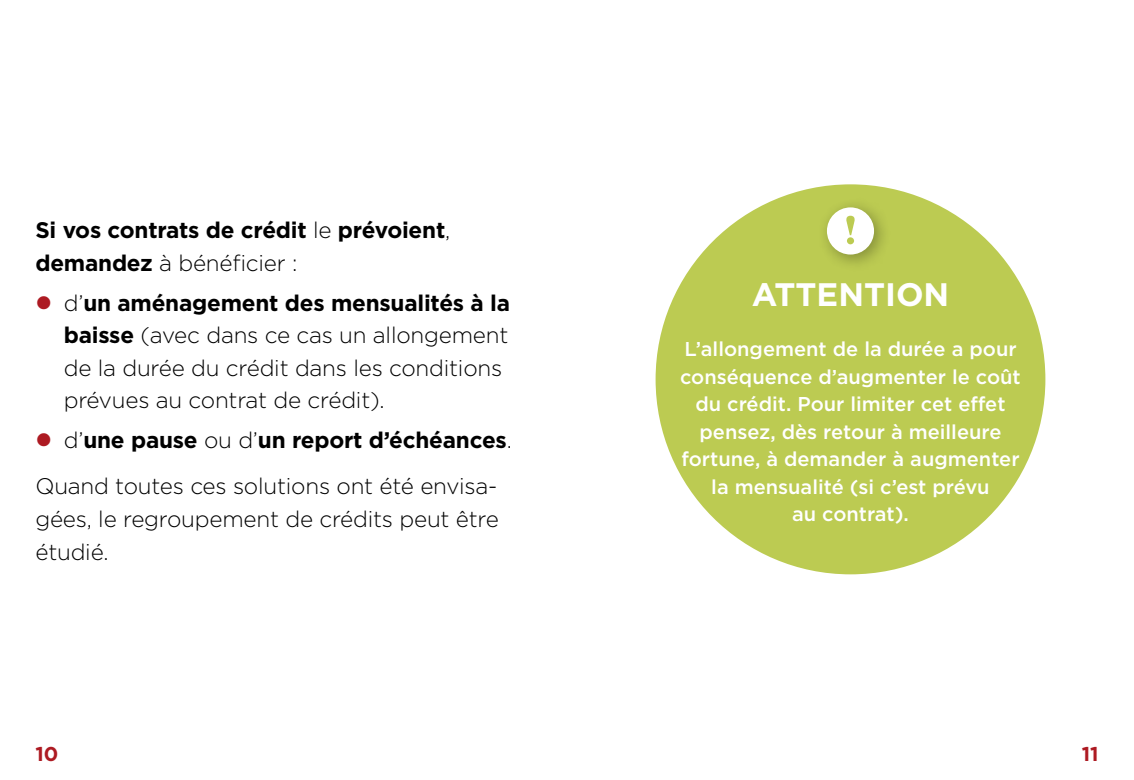
<style>
.page{position:relative;width:1134px;height:780px;background:#fff}
.page>*{position:absolute;margin:0;border:0;box-sizing:border-box;transform-origin:0 0}
.H3_-ATTENTION{font:700 32.5px "Gotham";color:#fff}
.Texte_normal{font:300 22.5px/32.5px "Gotham";letter-spacing:-.01em;color:#000}
.Texte_normal-2{font:700 22.5px/32.5px "Gotham";letter-spacing:-.01em;color:#000}
.Texte_Attention{font:500 20px/27.5px "Gotham";color:#fff;text-align:center}
.t1{font:700 20px "Gotham";color:#ad1a22}
.s1{font-weight:300}
.s2{font-weight:700}
</style>
<div class="page">
<div style="left:656px;top:184px;width:389px;height:390px;background:#bccb52;border-radius:50%"></div>
<div style="left:817px;top:198px;width:75px;height:75px;background:#000;opacity:.3"></div>
<div style="left:827px;top:207px;width:47px;height:47px;background:#fff;border-radius:50%"></div>
<svg style="left:846px;top:216px;width:9px;height:28px"></svg>
<p class="Texte_normal-2" style="left:35px;top:214px;width:416px">Si vos contrats de crédit <span class="s1">le</span> prévoient<span class="s1">, </span>demandez <span class="s1">à bénéficier :</span></p>
<p class="Texte_normal" style="left:64px;top:286px;width:448px">d’<span class="s2">un aménagement des mensualités à la baisse</span> (avec dans ce cas un allongement de la durée du crédit dans les conditions prévues au contrat de crédit).</p>
<p class="Texte_normal-2" style="left:64px;top:423px;width:450px"><span class="s1">d’</span>une pause <span class="s1">ou d’</span>un report d’échéances<span class="s1">.</span></p>
<p class="Texte_normal" style="left:35px;top:469px;width:465px;text-align:justify">Quand toutes ces solutions ont été envisa&shy;gées, le regroupement de crédits peut être étudié.</p>
<h3 class="H3_-ATTENTION" style="left:752px;top:273px;width:199px">ATTENTION</h3>
<p class="Texte_Attention" style="left:680px;top:335px;width:342px">L’allongement de la durée a pour conséquence d’augmenter le coût du crédit. Pour limiter cet effet pensez, dès retour à meilleure fortune, à demander à augmenter la mensualité (si c’est prévu<br>au contrat).</p>
<p class="t1" style="left:35px;top:740px;width:24px">10</p>
<p class="t1" style="left:1082px;top:740px;width:18px">11</p>
</div>
